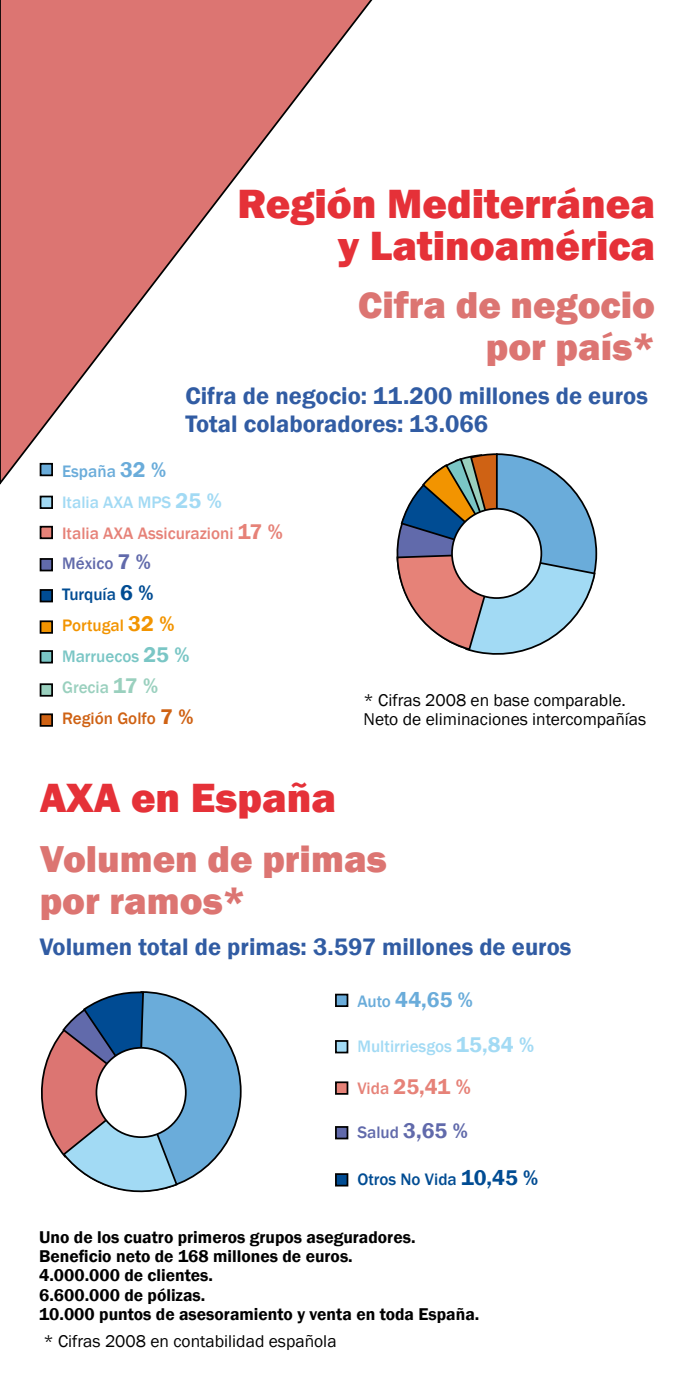
<style>
.page{position:relative;width:695px;height:1389px;background:#fff}
.page>*{position:absolute;margin:0;border:0;box-sizing:border-box;transform-origin:0 0}
.t1{font:800 42px/42px "Franklin Gothic";color:#e53138;text-align:right}
.t2{font:800 38.5px/42px "Franklin Gothic";color:#dc7572;text-align:right}
.t3{font:600 24.5px/27.7px "Franklin Gothic";color:#315ca3}
.t4{font:600 21.88px "Franklin Gothic";color:#6aacda}
.t5{font:600 21.88px "Franklin Gothic";color:#e68278}
.t6{font:600 17.5px/19.2px "Franklin Gothic";color:#000}
.t7{font:17.5px/19.2px "Franklin Gothic";color:#000}
.t8{font:500 17.15px/31px "Franklin Gothic";color:#e68278}
.t9{font:500 17.15px "Franklin Gothic";color:#a2daf4}
.t10{font:500 17.15px "Franklin Gothic";color:#004c93}
.t11{font:500 17.15px "Franklin Gothic";color:#616aab}
.s1{color:#6aacda}
.s2{font-weight:600;font-size:21.88px;color:#6aacda}
.s3{color:#a2daf4}
.s4{font-weight:600;font-size:21.88px;color:#a2daf4}
.s5{font-weight:600;font-size:21.88px}
.s6{color:#616aab}
.s7{font-weight:600;font-size:21.88px;color:#616aab}
.s8{color:#004c93}
.s9{font-weight:600;font-size:21.88px;color:#004c93}
.s10{color:#f29400}
.s11{font-weight:600;font-size:21.88px;color:#f29400}
.s12{color:#7ac6c5}
.s13{font-weight:600;font-size:21.88px;color:#7ac6c5}
.s14{color:#9ad0be}
.s15{font-weight:600;font-size:21.88px;color:#9ad0be}
.s16{color:#cf6214}
.s17{font-weight:600;font-size:21.88px;color:#cf6214}
.s18{font-weight:500;font-size:17.15px}
</style>
<div class="page">
<svg style="left:0;top:0;width:373px;height:485px"></svg>
<div style="left:41px;top:527px;width:11px;height:11px;background:#e68278"></div>
<div style="left:40px;top:526px;width:13px;height:13px;border:2px solid #000"></div>
<div style="left:41px;top:651px;width:11px;height:12px;background:#7ac6c5"></div>
<div style="left:40px;top:650px;width:13px;height:13px;border:2px solid #000"></div>
<div style="left:41px;top:621px;width:11px;height:12px;background:#f29400"></div>
<div style="left:40px;top:620px;width:13px;height:14px;border:2px solid #000"></div>
<div style="left:41px;top:464px;width:11px;height:11px;background:#6aacda"></div>
<div style="left:40px;top:463px;width:13px;height:13px;border:2px solid #000"></div>
<div style="left:41px;top:590px;width:11px;height:12px;background:#004c93"></div>
<div style="left:40px;top:589px;width:13px;height:13px;border:2px solid #000"></div>
<div style="left:41px;top:559px;width:11px;height:12px;background:#616aab"></div>
<div style="left:40px;top:558px;width:13px;height:13px;border:2px solid #000"></div>
<div style="left:41px;top:714px;width:11px;height:12px;background:#cf6214"></div>
<div style="left:40px;top:713px;width:13px;height:14px;border:2px solid #000"></div>
<div style="left:41px;top:684px;width:11px;height:12px;background:#9ad0be"></div>
<div style="left:40px;top:683px;width:13px;height:14px;border:2px solid #000"></div>
<div style="left:41px;top:497px;width:11px;height:11px;background:#a2daf4"></div>
<div style="left:40px;top:496px;width:13px;height:13px;border:2px solid #000"></div>
<div style="left:336px;top:1082px;width:11px;height:12px;background:#e68278"></div>
<div style="left:335px;top:1081px;width:13px;height:14px;border:2px solid #000"></div>
<div style="left:336px;top:995px;width:11px;height:11px;background:#6aacda"></div>
<div style="left:335px;top:994px;width:13px;height:13px;border:2px solid #000"></div>
<div style="left:336px;top:1174px;width:11px;height:12px;background:#004c93"></div>
<div style="left:335px;top:1173px;width:13px;height:14px;border:2px solid #000"></div>
<div style="left:336px;top:1127px;width:11px;height:12px;background:#616aab"></div>
<div style="left:335px;top:1126px;width:13px;height:13px;border:2px solid #000"></div>
<div style="left:336px;top:1041px;width:11px;height:12px;background:#a2daf4"></div>
<div style="left:335px;top:1040px;width:13px;height:13px;border:2px solid #000"></div>
<svg style="left:41px;top:991px;width:201px;height:202px"></svg>
<div style="left:96px;top:1048px;width:90px;height:89px;background:#fff;border-radius:50%"></div>
<div style="left:95px;top:1047px;width:92px;height:91px;border:2px solid #000;border-radius:50%"></div>
<svg style="left:396px;top:453px;width:202px;height:202px"></svg>
<div style="left:452px;top:509px;width:89px;height:89px;background:#fff;border-radius:50%"></div>
<div style="left:451px;top:508px;width:91px;height:91px;border:2px solid #000;border-radius:50%"></div>
<h1 class="t1" style="left:237px;top:183px;width:419px">Región Mediterránea y Latinoamérica</h1>
<h2 class="t2" style="left:358px;top:284px;width:298px">Cifra de negocio por país*</h2>
<h3 class="t3" style="left:185px;top:382px;width:464px">Cifra de negocio: 11.200 millones de euros<br>Total colaboradores: 13.066</h3>
<p class="t8" style="left:62px;top:456px;width:222px"><span class="s1">España</span> <span class="s2">32 %<br></span><span class="s3">Italia AXA MPS</span> <span class="s4">25 %<br></span>Italia AXA Assicurazioni <span class="s5">17 %<br></span><span class="s6">México</span> <span class="s7">7 %<br></span><span class="s8">Turquía</span> <span class="s9">6 %<br></span><span class="s10">Portugal</span> <span class="s11">32 %<br></span><span class="s12">Marruecos</span> <span class="s13">25 %<br></span><span class="s14">Grecia</span> <span class="s15">17 %<br></span><span class="s16">Región Golfo</span> <span class="s17">7 %</span></p>
<p class="t7" style="left:363px;top:690px;width:284px">* Cifras 2008 en base comparable.<br>Neto de eliminaciones intercompañías</p>
<h1 class="t1" style="left:40px;top:777px;width:298px">AXA en España</h1>
<h2 class="t2" style="left:40px;top:838px;width:349px;text-align:left">Volumen de primas por ramos*</h2>
<h3 class="t3" style="left:40px;top:933px;width:533px">Volumen total de primas: 3.597 millones de euros</h3>
<p class="t4" style="left:357px;top:987px;width:117px"><span class="s18">Auto</span> 44,65 %</p>
<p class="t9" style="left:357px;top:1036px;width:178px">Multirriesgos <span class="s5">15,84 %</span></p>
<p class="t5" style="left:357px;top:1073px;width:115px"><span class="s18">Vida</span> 25,41 %</p>
<p class="t11" style="left:357px;top:1122px;width:112px">Salud <span class="s5">3,65 %</span></p>
<p class="t10" style="left:357px;top:1169px;width:182px">Otros No Vida <span class="s5">10,45 %</span></p>
<p class="t6" style="left:39px;top:1228px;width:441px">Uno de los cuatro primeros grupos aseguradores.<br>Beneficio neto de 168 millones de euros.<br>4.000.000 de clientes.<br>6.600.000 de pólizas.<br>10.000 puntos de asesoramiento y venta en toda España.</p>
<p class="t7" style="left:43px;top:1332px;width:294px">* Cifras 2008 en contabilidad española</p>
</div>
